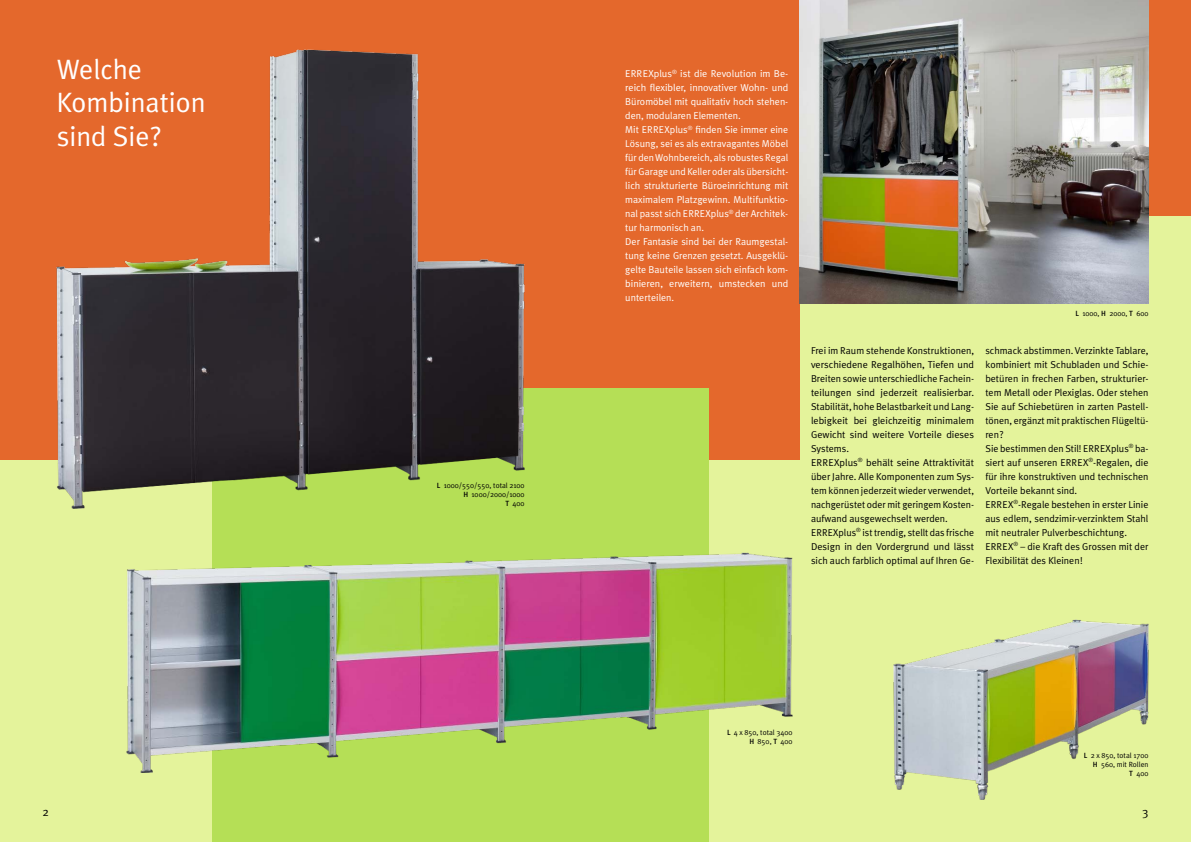
<style>
.page{position:relative;width:1191px;height:842px;background:#e4f39b}
.page>*{position:absolute;margin:0;border:0;box-sizing:border-box;transform-origin:0 0}
.t1{font:28px/33.6px "Meta Plus Normal";color:#fff}
.t2{font:12px "Meta Plus Normal";color:#000}
.t3{font:10px/14px "Meta Plus Normal";color:#000}
.t4{font:10px/14px "Meta Plus Normal";color:#fff}
.t5{font:7.5px/9px "Meta Plus Normal";color:#000;text-align:right}
.s1{font-family:"Meta Plus";font-weight:500}
</style>
<div class="page">
<div style="left:0;top:0;width:799px;height:459px;background:#e4682c"></div>
<div style="left:213px;top:388px;width:496px;height:454px;background:#b5df56"></div>
<div style="left:1141px;top:0;width:50px;height:215px;background:#e4682c"></div>
<img style="left:57px;top:50px;width:467px;height:459px">
<img style="left:126px;top:553px;width:666px;height:219px">
<img style="left:893px;top:619px;width:255px;height:180px">
<img style="left:799px;top:0;width:349px;height:303px">
<h1 class="t1" style="left:57px;top:52px;width:150px">Welche<br>Kombination sind Sie?</h1>
<p class="t4" style="left:625px;top:66px;width:165px">ERREXplus<sup>®</sup> ist die Revolution im Be&shy;reich flexibler, innovativer Wohn- und Büromöbel mit qualitativ hoch stehen&shy;den, modularen Elementen.<br>Mit ERREXplus<sup>®</sup> finden Sie immer eine Lösung, sei es als extravagantes Möbel für den Wohnbereich, als robustes Regal für Garage und Keller oder als übersicht&shy;lich strukturierte Büroeinrichtung mit maximalem Platzgewinn. Multifunktio&shy;nal passt sich ERREXplus<sup>®</sup> der Architek&shy;tur harmonisch an.<br>Der Fantasie sind bei der Raumgestal&shy;tung keine Grenzen gesetzt. Ausgeklü&shy;gelte Bauteile lassen sich einfach kom&shy;binieren, erweitern, umstecken und unterteilen.</p>
<p class="t5" style="left:437px;top:481px;width:89px"><span class="s1">L</span> 1000/550/550, total 2100<br><span class="s1">H</span> 1000/2000/1000<br><span class="s1">T</span> 400</p>
<p class="t5" style="left:1075px;top:309px;width:74px"><span class="s1">L</span> 1000, <span class="s1">H</span> 2000, <span class="s1">T</span> 600</p>
<p class="t3" style="left:811px;top:343px;width:165px">Frei im Raum stehende Konstruktionen, verschiedene Regalhöhen, Tiefen und Breiten sowie unterschiedliche Fachein&shy;teilungen sind jederzeit realisierbar.<br>Stabilität, hohe Belastbarkeit und Lang&shy;lebigkeit bei gleichzeitig minimalem Gewicht sind weitere Vorteile dieses Systems.<br>ERREXplus<sup>®</sup> behält seine Attraktivität über Jahre. Alle Komponenten zum Sys&shy;tem können jederzeit wieder verwendet, nachgerüstet oder mit geringem Kosten&shy;aufwand ausgewechselt werden.<br>ERREXplus<sup>®</sup> ist trendig, stellt das frische Design in den Vordergrund und lässt sich auch farblich optimal auf Ihren Ge-</p>
<p class="t3" style="left:985px;top:343px;width:165px">schmack abstimmen. Verzinkte Tablare, kombiniert mit Schubladen und Schie&shy;betüren in frechen Farben, strukturier&shy;tem Metall oder Plexiglas. Oder stehen Sie auf Schiebetüren in zarten Pastell&shy;tönen, ergänzt mit praktischen Flügeltü&shy;ren?<br>Sie bestimmen den Stil! ERREXplus<sup>®</sup> ba&shy;siert auf unseren ERREX<sup>®</sup>-Regalen, die für ihre konstruktiven und technischen Vorteile bekannt sind.<br>ERREX<sup>®</sup>-Regale bestehen in erster Linie aus edlem, sendzimir-verzinktem Stahl mit neutraler Pulverbeschichtung.<br>ERREX<sup>®</sup> – die Kraft des Grossen mit der Flexibilität des Kleinen!</p>
<p class="t5" style="left:727px;top:728px;width:67px"><span class="s1">L</span> 4 x 850, total 3400<br><span class="s1">H</span> 850, <span class="s1">T</span> 400</p>
<p class="t5" style="left:1083px;top:751px;width:66px"><span class="s1">L</span> 2 x 850, total 1700<br><span class="s1">H</span> 560, mit Rollen<br><span class="s1">T</span> 400</p>
<p class="t2" style="left:43px;top:805px;width:8px">2</p>
<p class="t2" style="left:1142px;top:805px;width:8px">3</p>
</div>
